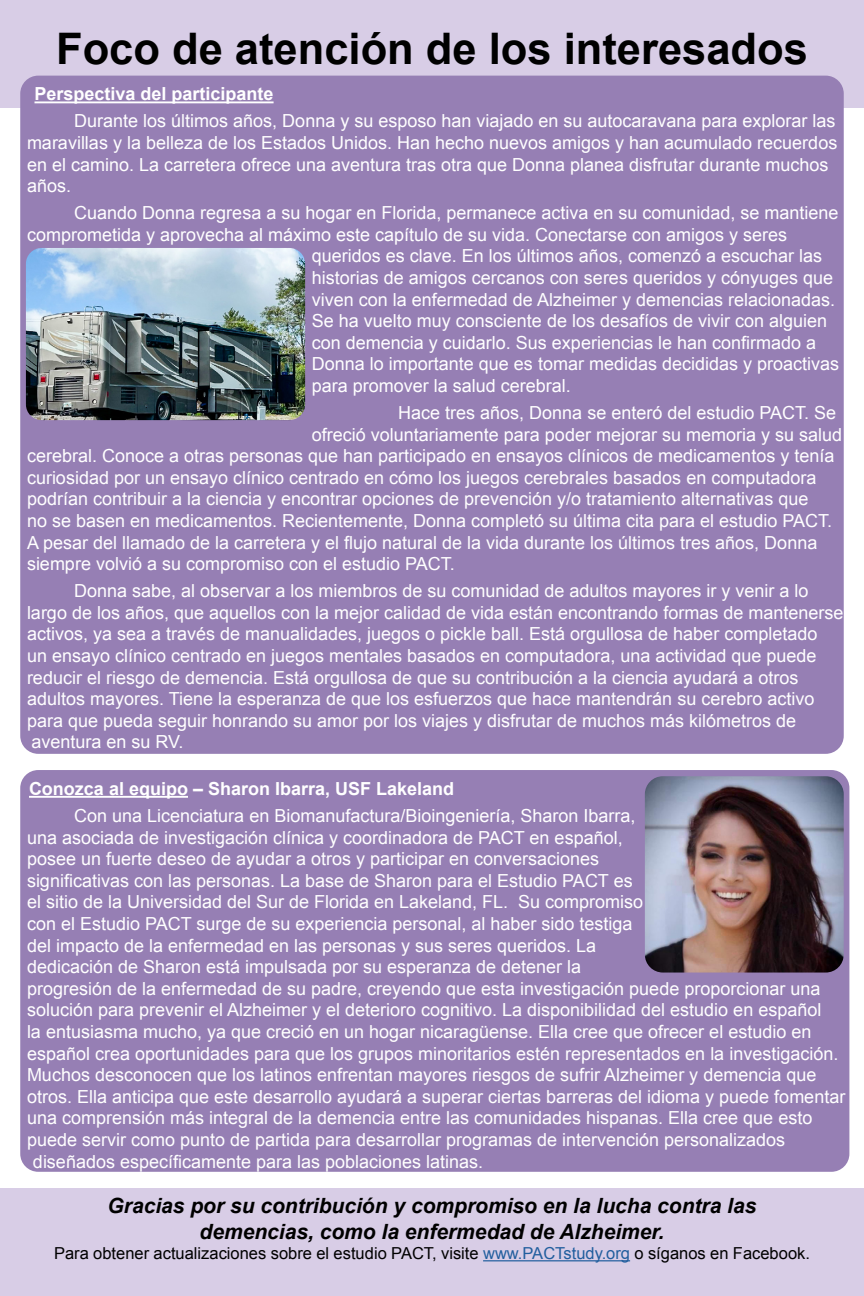
<style>
.page{position:relative;width:864px;height:1296px;background:#fff}
.page>*{position:absolute;margin:0;border:0;box-sizing:border-box;transform-origin:0 0}
.t1{font:700 43.5px "Arial";color:#000}
.t2{font:italic 700 21px/25.2px "Arial";color:#000;text-align:center}
.t3{font:18px/21.6px "Arial";color:#fff}
.t4{font:700 18px "Arial";color:#fff}
.t5{font:16.5px "Arial";color:#000}
.s1{color:#215e9e}
</style>
<div class="page">
<div style="left:0;top:0;width:864px;height:108px;background:#d8cde6"></div>
<div style="left:20px;top:770px;width:829px;height:402px;background:#967fb4;border-radius:18px"></div>
<hr style="left:29px;top:796px;width:159px;height:2px;background:#fff">
<img style="left:645px;top:776px;width:199px;height:197px">
<div style="left:0;top:1188px;width:864px;height:108px;background:#d8cde6"></div>
<hr style="left:483px;top:1260px;width:147px;height:1px;background:#215e9e">
<div style="left:20px;top:76px;width:824px;height:678px;background:#967fb4;border-radius:18px"></div>
<hr style="left:34px;top:101px;width:240px;height:2px;background:#fff">
<img style="left:26px;top:248px;width:279px;height:172px">
<h1 class="t1" style="left:56px;top:20px;width:753px">Foco de atención de los interesados</h1>
<p class="t4" style="left:34px;top:82px;width:241px">Perspectiva del participante</p>
<p class="t3" style="left:27px;top:111px;width:812px;text-indent:47px">Durante los últimos años, Donna y su esposo han viajado en su autocaravana para explorar las maravillas y la belleza de los Estados Unidos. Han hecho nuevos amigos y han acumulado recuerdos en el camino. La carretera ofrece una aventura tras otra que Donna planea disfrutar durante muchos años.</p>
<p class="t3" style="left:74px;top:202px;width:766px">Cuando Donna regresa a su hogar en Florida, permanece activa en su comunidad, se mantiene</p>
<p class="t3" style="left:27px;top:224px;width:762px">comprometida y aprovecha al máximo este capítulo de su vida. Conectarse con amigos y seres</p>
<p class="t3" style="left:312px;top:246px;width:512px">queridos es clave. En los últimos años, comenzó a escuchar las</p>
<p class="t3" style="left:312px;top:267px;width:523px">historias de amigos cercanos con seres queridos y cónyuges que</p>
<p class="t3" style="left:312px;top:289px;width:525px">viven con la enfermedad de Alzheimer y demencias relacionadas.</p>
<p class="t3" style="left:312px;top:310px;width:517px">Se ha vuelto muy consciente de los desafíos de vivir con alguien</p>
<p class="t3" style="left:312px;top:332px;width:506px">con demencia y cuidarlo. Sus experiencias le han confirmado a</p>
<p class="t3" style="left:312px;top:354px;width:529px">Donna lo importante que es tomar medidas decididas y proactivas</p>
<p class="t3" style="left:312px;top:375px;width:261px">para promover la salud cerebral.</p>
<p class="t3" style="left:398px;top:402px;width:439px">Hace tres años, Donna se enteró del estudio PACT. Se</p>
<p class="t3" style="left:312px;top:424px;width:532px">ofreció voluntariamente para poder mejorar su memoria y su salud</p>
<p class="t3" style="left:27px;top:445px;width:809px">cerebral. Conoce a otras personas que han participado en ensayos clínicos de medicamentos y tenía</p>
<p class="t3" style="left:27px;top:467px;width:791px">curiosidad por un ensayo clínico centrado en cómo los juegos cerebrales basados en computadora</p>
<p class="t3" style="left:27px;top:489px;width:783px">podrían contribuir a la ciencia y encontrar opciones de prevención y/o tratamiento alternativas que</p>
<p class="t3" style="left:27px;top:510px;width:807px">no se basen en medicamentos. Recientemente, Donna completó su última cita para el estudio PACT.</p>
<p class="t3" style="left:27px;top:532px;width:792px">A pesar del llamado de la carretera y el flujo natural de la vida durante los últimos tres años, Donna</p>
<p class="t3" style="left:27px;top:553px;width:429px">siempre volvió a su compromiso con el estudio PACT.</p>
<p class="t3" style="left:27px;top:580px;width:818px;text-indent:47px">Donna sabe, al observar a los miembros de su comunidad de adultos mayores ir y venir a lo largo de los años, que aquellos con la mejor calidad de vida están encontrando formas de mantenerse activos, ya sea a través de manualidades, juegos o pickle ball. Está orgullosa de haber completado<br>un ensayo clínico centrado en juegos mentales basados en computadora, una actividad que puede reducir el riesgo de demencia. Está orgullosa de que su contribución a la ciencia ayudará a otros adultos mayores. Tiene la esperanza de que los esfuerzos que hace mantendrán su cerebro activo para que pueda seguir honrando su amor por los viajes y disfrutar de muchos más kilómetros de aventura en su RV.</p>
<p class="t4" style="left:29px;top:777px;width:427px">Conozca al equipo – Sharon Ibarra, USF Lakeland</p>
<p class="t3" style="left:74px;top:805px;width:563px">Con una Licenciatura en Biomanufactura/Bioingeniería, Sharon Ibarra,</p>
<p class="t3" style="left:27px;top:827px;width:597px">una asociada de investigación clínica y coordinadora de PACT en español,</p>
<p class="t3" style="left:27px;top:848px;width:574px">posee un fuerte deseo de ayudar a otros y participar en conversaciones</p>
<p class="t3" style="left:27px;top:870px;width:607px">significativas con las personas. La base de Sharon para el Estudio PACT es</p>
<p class="t3" style="left:27px;top:891px;width:618px">el sitio de la Universidad del Sur de Florida en Lakeland, FL. Su compromiso</p>
<p class="t3" style="left:27px;top:913px;width:607px">con el Estudio PACT surge de su experiencia personal, al haber sido testiga</p>
<p class="t3" style="left:27px;top:935px;width:571px">del impacto de la enfermedad en las personas y sus seres queridos. La</p>
<p class="t3" style="left:27px;top:956px;width:556px">dedicación de Sharon está impulsada por su esperanza de detener la</p>
<p class="t3" style="left:27px;top:978px;width:795px">progresión de la enfermedad de su padre, creyendo que esta investigación puede proporcionar una</p>
<p class="t3" style="left:27px;top:999px;width:796px">solución para prevenir el Alzheimer y el deterioro cognitivo. La disponibilidad del estudio en español</p>
<p class="t3" style="left:27px;top:1021px;width:786px">la entusiasma mucho, ya que creció en un hogar nicaragüense. Ella cree que ofrecer el estudio en</p>
<p class="t3" style="left:27px;top:1043px;width:813px">español crea oportunidades para que los grupos minoritarios estén representados en la investigación.</p>
<p class="t3" style="left:27px;top:1064px;width:791px">Muchos desconocen que los latinos enfrentan mayores riesgos de sufrir Alzheimer y demencia que</p>
<p class="t3" style="left:27px;top:1086px;width:820px">otros. Ella anticipa que este desarrollo ayudará a superar ciertas barreras del idioma y puede fomentar</p>
<p class="t3" style="left:27px;top:1107px;width:787px">una comprensión más integral de la demencia entre las comunidades hispanas. Ella cree que esto</p>
<p class="t3" style="left:27px;top:1129px;width:760px">puede servir como punto de partida para desarrollar programas de intervención personalizados</p>
<p class="t3" style="left:33px;top:1151px;width:452px">diseñados específicamente para las poblaciones latinas.</p>
<p class="t2" style="left:108px;top:1194px;width:650px">Gracias por su contribución y compromiso en la lucha contra las demencias, como la enfermedad de Alzheimer.</p>
<p class="t5" style="left:54px;top:1242px;width:758px">Para obtener actualizaciones sobre el estudio PACT, visite <span class="s1">www.PACTstudy.org</span> o síganos en Facebook.</p>
</div>
